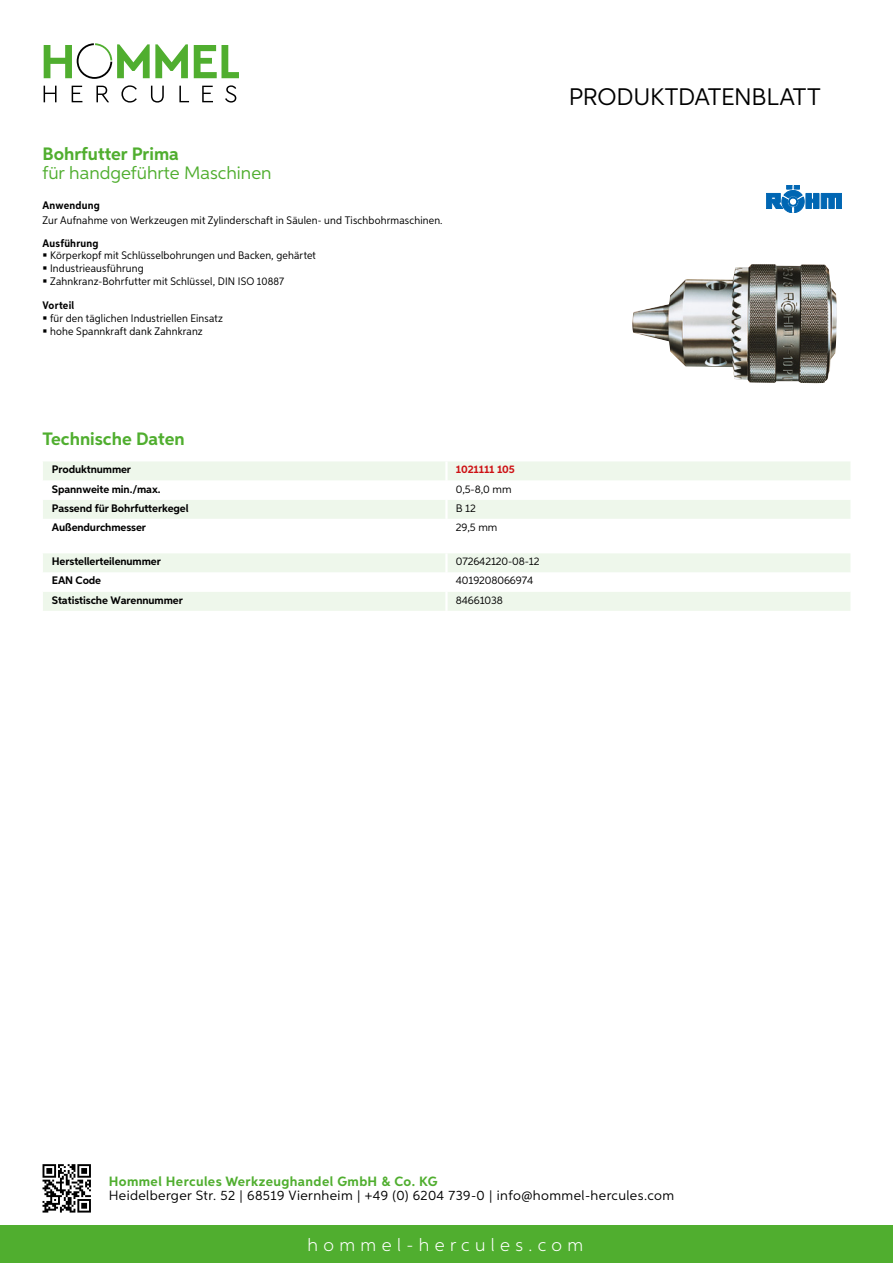
<style>
.page{position:relative;width:893px;height:1263px;background:#fff}
.page>*{position:absolute;margin:0;border:0;box-sizing:border-box;transform-origin:0 0}
.t1{font:24px "Aspira";letter-spacing:-.01em;color:#000}
.t2{font:700 18px "Aspira";color:#50ae2f}
.t3{font:18px "Aspira";color:#50ae2f}
.t4{font:300 18px "Aspira";letter-spacing:.3em;color:#fff}
.t5{font:13.5px "Aspira";letter-spacing:.03em;color:#000}
.t6{font:700 13.5px "Aspira";letter-spacing:.03em;color:#50ae2f}
.t7{font:10.95px/12.8px "Aspira Nar";letter-spacing:.015em;color:#000}
.t8{font:700 10.95px "Aspira";letter-spacing:-.01em;color:#000}
.t9{font:10.95px "Aspira";letter-spacing:-.01em;color:#000}
.t10{font:700 10.95px "Aspira Nar";letter-spacing:.02em;color:#000}
.t11{font:700 10.95px "Aspira";letter-spacing:-.01em;color:#cd1013}
</style>
<div class="page">
<div style="left:0;top:1226px;width:893px;height:37px;background:#50ae2f"></div>
<svg style="left:43px;top:1164px;width:48px;height:48px"></svg>
<svg style="left:194px;top:45px;width:45px;height:33px"></svg>
<svg style="left:44px;top:43px;width:144px;height:36px"></svg>
<svg style="left:44px;top:86px;width:13px;height:16px"></svg>
<svg style="left:72px;top:86px;width:10px;height:16px"></svg>
<svg style="left:96px;top:86px;width:13px;height:16px"></svg>
<svg style="left:121px;top:85px;width:16px;height:18px"></svg>
<svg style="left:151px;top:86px;width:13px;height:17px"></svg>
<svg style="left:179px;top:86px;width:10px;height:16px"></svg>
<svg style="left:202px;top:86px;width:11px;height:16px"></svg>
<svg style="left:225px;top:85px;width:11px;height:18px"></svg>
<div style="left:43px;top:461px;width:807px;height:19px;background:#eef7eb"></div>
<div style="left:43px;top:500px;width:807px;height:19px;background:#eef7eb"></div>
<hr style="left:445px;top:461px;width:3px;height:20px;background:#fff">
<hr style="left:445px;top:500px;width:3px;height:19px;background:#fff">
<svg style="left:43px;top:553px;width:807px;height:58px"></svg>
<hr style="left:445px;top:592px;width:3px;height:19px;background:#fff">
<img style="left:632px;top:264px;width:205px;height:120px">
<svg style="left:766px;top:185px;width:76px;height:28px"></svg>
<h2 class="t2" style="left:43px;top:142px;width:138px">Bohrfutter Prima</h2>
<h2 class="t3" style="left:43px;top:162px;width:230px">für handgeführte Maschinen</h2>
<p class="t10" style="left:43px;top:199px;width:59px">Anwendung</p>
<p class="t7" style="left:43px;top:214px;width:402px">Zur Aufnahme von Werkzeugen mit Zylinderschaft in Säulen- und Tischbohrmaschinen.</p>
<p class="t10" style="left:43px;top:236px;width:58px">Ausführung</p>
<p class="t7" style="left:50px;top:249px;width:267px">Körperkopf mit Schlüsselbohrungen und Backen, gehärtet<br>Industrieausführung<br>Zahnkranz-Bohrfutter mit Schlüssel, DIN ISO 10887</p>
<p class="t10" style="left:43px;top:299px;width:33px">Vorteil</p>
<p class="t7" style="left:50px;top:312px;width:174px">für den täglichen Industriellen Einsatz hohe Spannkraft dank Zahnkranz</p>
<h1 class="t1" style="left:569px;top:82px;width:253px">Produktdatenblatt</h1>
<h2 class="t2" style="left:43px;top:427px;width:144px">Technische Daten</h2>
<p class="t8" style="left:52px;top:463px;width:81px">Produktnummer</p>
<p class="t11" style="left:456px;top:463px;width:60px">1021111 105</p>
<p class="t8" style="left:52px;top:482px;width:110px">Spannweite min./max.</p>
<p class="t9" style="left:456px;top:482px;width:57px">0,5-8,0 mm</p>
<p class="t8" style="left:52px;top:501px;width:138px">Passend für Bohrfutterkegel</p>
<p class="t9" style="left:456px;top:501px;width:22px">B 12</p>
<p class="t8" style="left:52px;top:520px;width:96px">Außendurchmesser</p>
<p class="t9" style="left:456px;top:520px;width:43px">29,5 mm</p>
<p class="t8" style="left:52px;top:555px;width:111px">Herstellerteilenummer</p>
<p class="t9" style="left:456px;top:555px;width:85px">072642120-08-12</p>
<p class="t8" style="left:52px;top:574px;width:51px">EAN Code</p>
<p class="t9" style="left:456px;top:574px;width:79px">4019208066974</p>
<p class="t8" style="left:52px;top:593px;width:132px">Statistische Warennummer</p>
<p class="t9" style="left:456px;top:593px;width:49px">84661038</p>
<p class="t6" style="left:109px;top:1172px;width:330px">Hommel Hercules Werkzeughandel GmbH &amp; Co. KG</p>
<p class="t5" style="left:109px;top:1187px;width:567px">Heidelberger Str. 52 | 68519 Viernheim | +49 (0) 6204 739-0 | info@hommel-hercules.com</p>
<h2 class="t4" style="left:307px;top:1234px;width:277px">hommel-hercules.com</h2>
</div>
